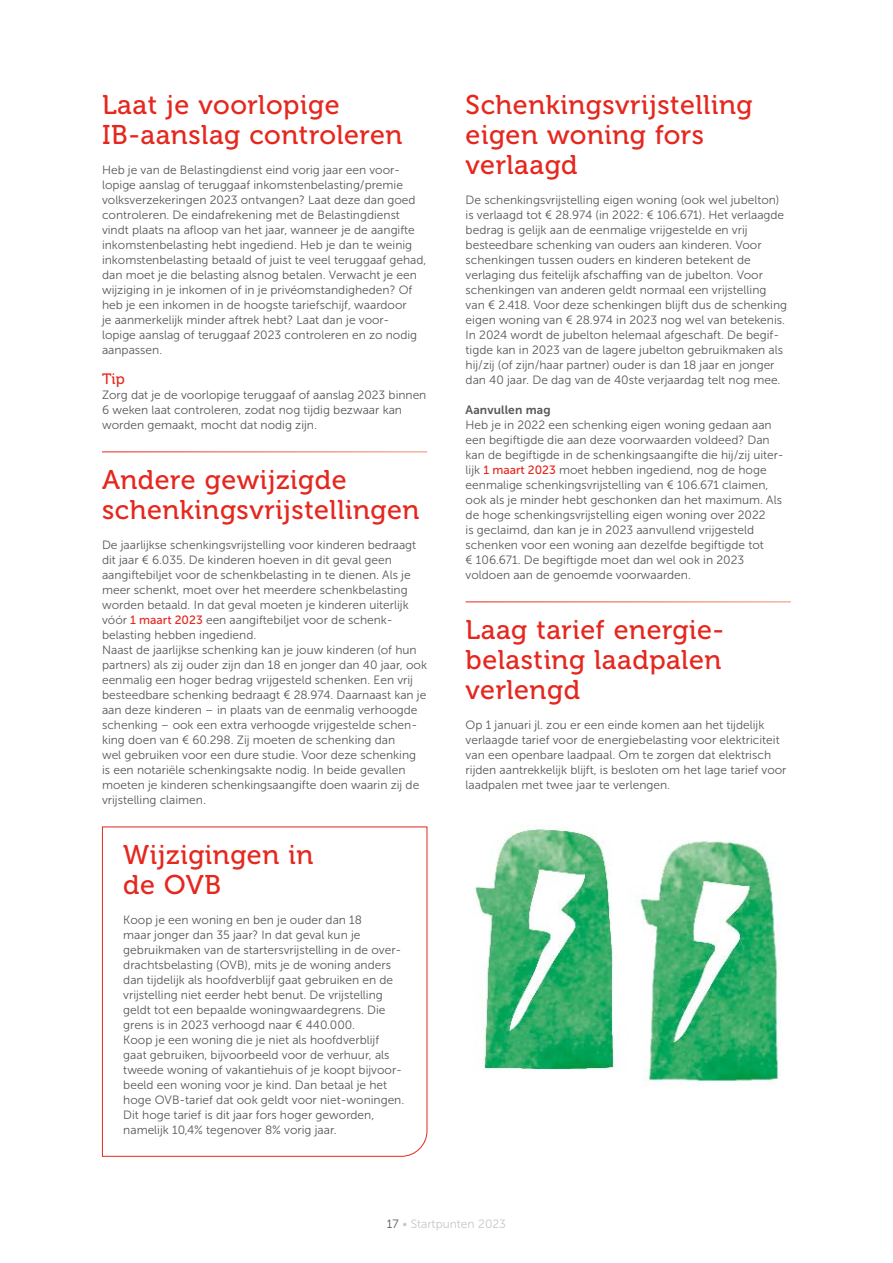
<style>
.page{position:relative;width:893px;height:1263px;background:#fff}
.page>*{position:absolute;margin:0;border:0;box-sizing:border-box;transform-origin:0 0}
.Kop_nieuwsbericht{font:27px/30px "Museo 500";letter-spacing:.02em;color:#e5271e}
.Tussenkop_Let_op__Ti{font:15px "Museo 500";color:#e5271e}
.Platte_tekst{font:12px/15px "Museo Sans 300";color:#575756}
.t1{font:12px "Museo Sans 300";color:#c6c6c6}
.Tussenkop{font:12px "Museo Sans 700";letter-spacing:.01em;color:#575756}
.s1{font-family:"Museo Sans 500";color:#e5271e}
.s2{color:#575756}
</style>
<div class="page">
<svg style="left:102px;top:826px;width:326px;height:331px"></svg>
<img style="left:474px;top:825px;width:307px;height:257px">
<p class="Kop_nieuwsbericht" style="left:102px;top:90px;width:302px">Laat je voorlopige<br>IB-aanslag controleren</p>
<p class="Platte_tekst" style="left:102px;top:162px;width:326px">Heb je van de Belastingdienst eind vorig jaar een voor&shy;lopige aanslag of teruggaaf inkomstenbelasting/premie volksverzekeringen 2023 ontvangen? Laat deze dan goed controleren. De eindafrekening met de Belastingdienst vindt plaats na afloop van het jaar, wanneer je de aangifte inkomstenbelasting hebt ingediend. Heb je dan te weinig inkomstenbelasting betaald of juist te veel teruggaaf gehad, dan moet je die belasting alsnog betalen. Verwacht je een wijziging in je inkomen of in je privéomstandigheden? Of heb je een inkomen in de hoogste tariefschijf, waardoor<br>je aanmerkelijk minder aftrek hebt? Laat dan je voor-<br>lopige aanslag of teruggaaf 2023 controleren en zo nodig aanpassen.</p>
<p class="Tussenkop_Let_op__Ti" style="left:102px;top:371px;width:24px">Tip</p>
<p class="Platte_tekst" style="left:102px;top:387px;width:326px">Zorg dat je de voorlopige teruggaaf of aanslag 2023 binnen<br>6 weken laat controleren, zodat nog tijdig bezwaar kan worden gemaakt, mocht dat nodig zijn.</p>
<p class="Kop_nieuwsbericht" style="left:102px;top:465px;width:319px">Andere gewijzigde schenkingsvrijstellingen</p>
<p class="Platte_tekst" style="left:102px;top:537px;width:316px">De jaarlijkse schenkingsvrijstelling voor kinderen bedraagt dit jaar € 6.035. De kinderen hoeven in dit geval geen aangiftebiljet voor de schenkbelasting in te dienen. Als je meer schenkt, moet over het meerdere schenkbelasting worden betaald. In dat geval moeten je kinderen uiterlijk vóór <span class="s1">1 maart 2023</span> een aangiftebiljet voor de schenk&shy;belasting hebben ingediend.</p>
<p class="Platte_tekst" style="left:102px;top:642px;width:326px">Naast de jaarlijkse schenking kan je jouw kinderen (of hun partners) als zij ouder zijn dan 18 en jonger dan 40 jaar, ook eenmalig een hoger bedrag vrijgesteld schenken. Een vrij besteedbare schenking bedraagt € 28.974. Daarnaast kan je aan deze kinderen – in plaats van de eenmalig verhoogde schenking – ook een extra verhoogde vrijgestelde schen&shy;king doen van € 60.298. Zij moeten de schenking dan<br>wel gebruiken voor een dure studie. Voor deze schenking is een notariële schenkingsakte nodig. In beide gevallen moeten je kinderen schenkingsaangifte doen waarin zij de vrijstelling claimen.</p>
<p class="Kop_nieuwsbericht" style="left:123px;top:840px;width:191px">Wijzigingen in de OVB</p>
<p class="Platte_tekst" style="left:123px;top:912px;width:279px">Koop je een woning en ben je ouder dan 18<br>maar jonger dan 35 jaar? In dat geval kun je gebruikmaken van de startersvrijstelling in de over&shy;drachtsbelasting (OVB), mits je de woning anders dan tijdelijk als hoofdverblijf gaat gebruiken en de vrijstelling niet eerder hebt benut. De vrijstelling geldt tot een bepaalde woningwaardegrens. Die grens is in 2023 verhoogd naar € 440.000.</p>
<p class="Platte_tekst" style="left:123px;top:1032px;width:283px">Koop je een woning die je niet als hoofdverblijf gaat gebruiken, bijvoorbeeld voor de verhuur, als tweede woning of vakantiehuis of je koopt bijvoor&shy;beeld een woning voor je kind. Dan betaal je het hoge OVB-tarief dat ook geldt voor niet-woningen.<br>Dit hoge tarief is dit jaar fors hoger geworden, namelijk 10,4% tegenover 8% vorig jaar.</p>
<p class="Kop_nieuwsbericht" style="left:466px;top:90px;width:288px">Schenkingsvrijstelling eigen woning fors verlaagd</p>
<p class="Platte_tekst" style="left:466px;top:192px;width:323px">De schenkingsvrijstelling eigen woning (ook wel jubelton) is verlaagd tot € 28.974 (in 2022: € 106.671). Het verlaagde bedrag is gelijk aan de eenmalige vrijgestelde en vrij besteedbare schenking van ouders aan kinderen. Voor schenkingen tussen ouders en kinderen betekent de verlaging dus feitelijk afschaffing van de jubelton. Voor schenkingen van anderen geldt normaal een vrijstelling van € 2.418. Voor deze schenkingen blijft dus de schenking eigen woning van € 28.974 in 2023 nog wel van betekenis.<br>In 2024 wordt de jubelton helemaal afgeschaft. De begif&shy;tigde kan in 2023 van de lagere jubelton gebruikmaken als hij/zij (of zijn/haar partner) ouder is dan 18 jaar en jonger dan 40 jaar. De dag van de 40ste verjaardag telt nog mee.</p>
<p class="Tussenkop" style="left:466px;top:403px;width:87px">Aanvullen mag</p>
<p class="Platte_tekst" style="left:466px;top:417px;width:320px">Heb je in 2022 een schenking eigen woning gedaan aan een begiftigde die aan deze voorwaarden voldeed? Dan kan de begiftigde in de schenkingsaangifte die hij/zij uiter&shy;lijk <span class="s1">1 maart 2023</span> moet hebben ingediend, nog de hoge eenmalige schenkingsvrijstelling van € 106.671 claimen, ook als je minder hebt geschonken dan het maximum. Als de hoge schenkingsvrijstelling eigen woning over 2022<br>is geclaimd, dan kan je in 2023 aanvullend vrijgesteld schenken voor een woning aan dezelfde begiftigde tot<br>€ 106.671. De begiftigde moet dan wel ook in 2023 voldoen aan de genoemde voorwaarden.</p>
<p class="Kop_nieuwsbericht" style="left:466px;top:615px;width:257px;text-align:justify">Laag tarief energie&shy;belasting laadpalen verlengd</p>
<p class="Platte_tekst" style="left:466px;top:717px;width:322px">Op 1 januari jl. zou er een einde komen aan het tijdelijk verlaagde tarief voor de energiebelasting voor elektriciteit van een openbare laadpaal. Om te zorgen dat elektrisch rijden aantrekkelijk blijft, is besloten om het lage tarief voor laadpalen met twee jaar te verlengen.</p>
<p class="t1" style="left:387px;top:1218px;width:121px"><span class="s2">17</span> • Startpunten 2023</p>
</div>
